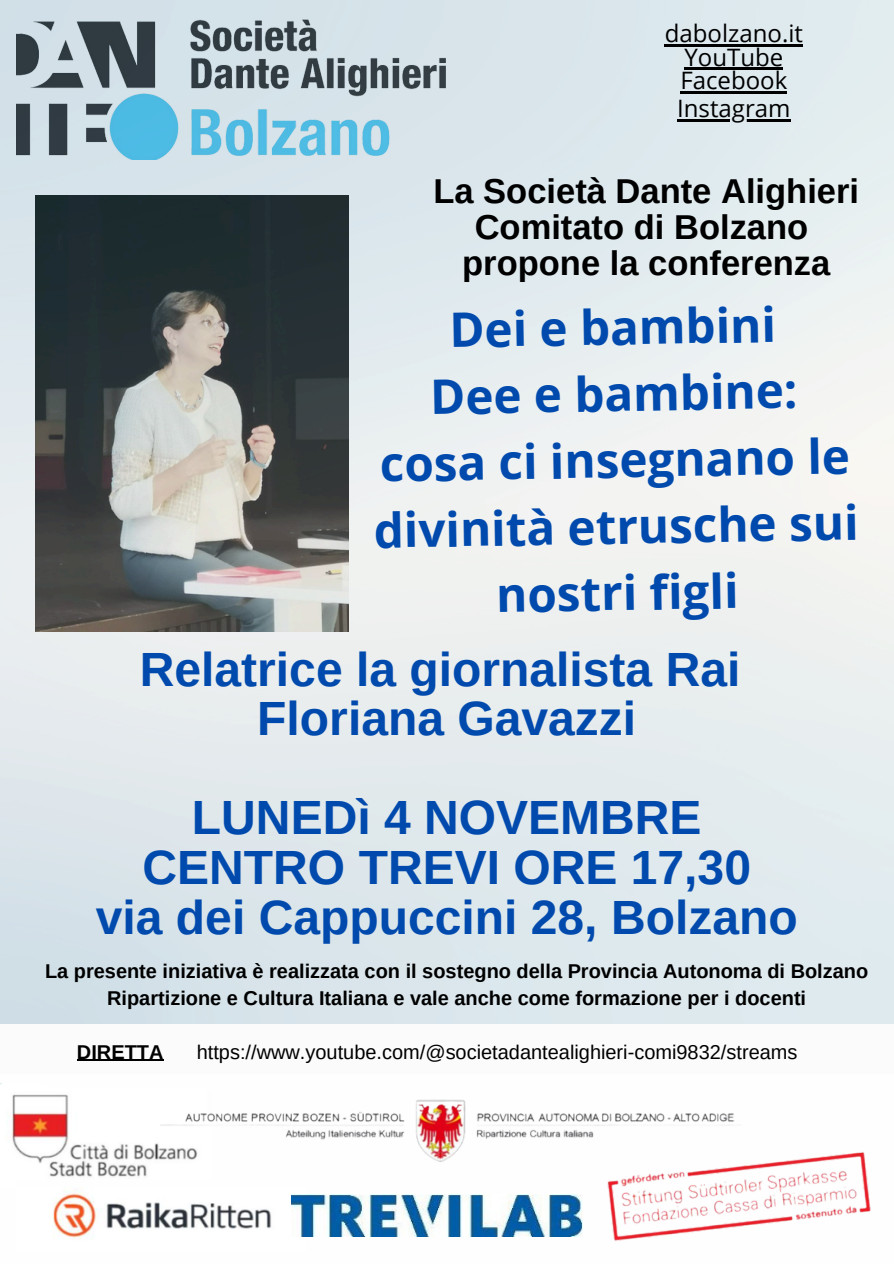
<style>
.page{position:relative;width:894px;height:1264px;background:#fff}
.page>*{position:absolute;margin:0;border:0;box-sizing:border-box;transform-origin:0 0}
.t1{font:700 48px/49.5px "Arimo";color:#004aad;text-align:center}
.t2{font:700 47.55px/66.4px "Open Sans";color:#004aad;text-align:center}
.t3{font:700 34.5px/36px "Arimo";color:#000;text-align:center}
.t4{font:24px/23.7px "Open Sans";color:#000;text-align:center}
.t5{font:700 19.95px/27px "Arimo";color:#000;text-align:center}
.t6{font:19.95px "Arimo";color:#000}
</style>
<div class="page">
<div style="left:0;top:0;width:893px;height:1263px;background:#fbfbfb"></div>
<img style="left:0;top:1083px;width:161px;height:94px">
<img style="left:53px;top:1192px;width:252px;height:46px">
<img style="left:291px;top:1194px;width:291px;height:42px">
<img style="left:161px;top:1099px;width:573px;height:63px">
<img style="left:603px;top:1151px;width:268px;height:90px">
<img style="left:0;top:0;width:893px;height:1023px">
<hr style="left:664px;top:44px;width:138px;height:2px;background:#000">
<hr style="left:684px;top:68px;width:99px;height:2px;background:#000">
<hr style="left:680px;top:91px;width:107px;height:3px;background:#000">
<hr style="left:677px;top:120px;width:113px;height:2px;background:#000">
<hr style="left:77px;top:1059px;width:86px;height:1px;background:#000">
<p class="t4" style="left:664px;top:21px;width:140px">dabolzano.it<br>YouTube<br>Facebook</p>
<p class="t4" style="left:677px;top:96px;width:115px">Instagram</p>
<p class="t3" style="left:433px;top:173px;width:427px">La Società Dante Alighieri<br>Comitato di Bolzano propone la conferenza</p>
<p class="t2" style="left:369px;top:297px;width:486px;rotate:-1deg">Dei e bambini<br>Dee e bambine: cosa ci insegnano le divinità etrusche sui nostri figli</p>
<h1 class="t1" style="left:140px;top:644px;width:602px">Relatrice la giornalista Rai<br>Floriana Gavazzi</h1>
<h4 class="t1" style="left:96px;top:793px;width:703px">LUNEDì 4 NOVEMBRE<br>CENTRO TREVI ORE 17,30<br>via dei Cappuccini 28, Bolzano</h4>
<p class="t5" style="left:45px;top:957px;width:824px">La presente iniziativa è realizzata con il sostegno della Provincia Autonoma di Bolzano<br>Ripartizione e Cultura Italiana e vale anche come formazione per i docenti</p>
<p class="t5" style="left:77px;top:1038px;width:88px">DIRETTA</p>
<p class="t6" style="left:197px;top:1040px;width:602px">https://www.youtube.com/@societadantealighieri-comi9832/streams</p>
</div>
